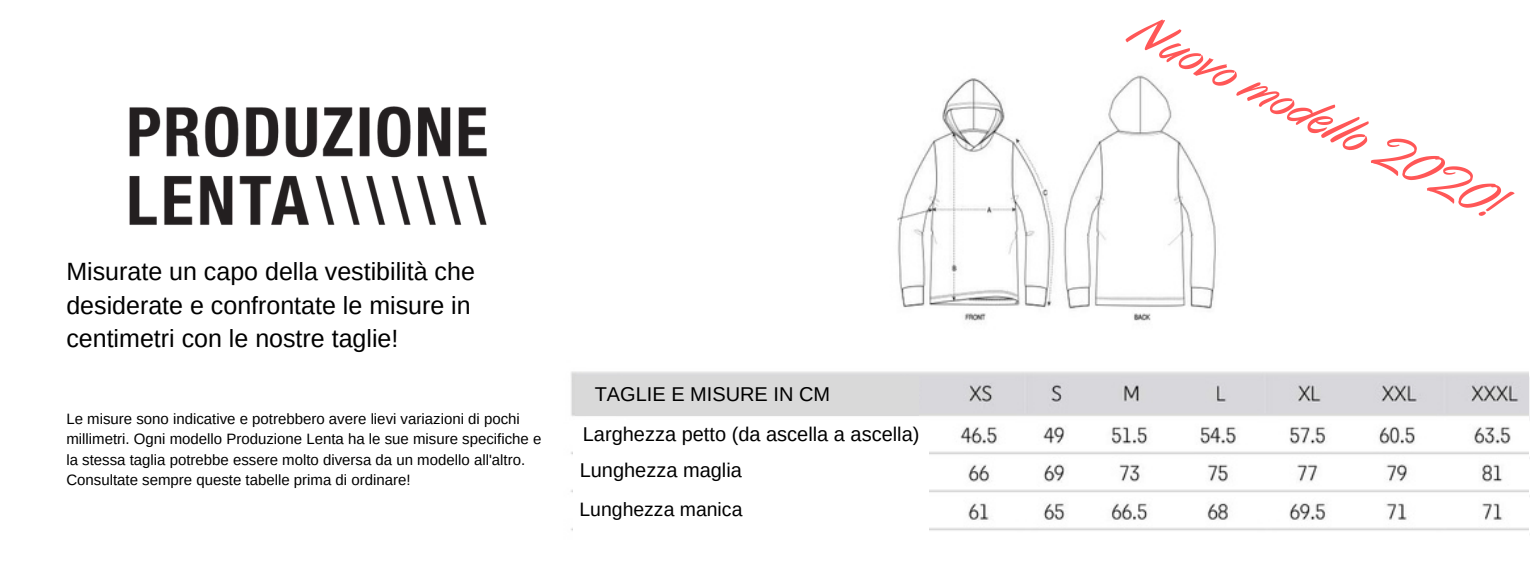
<style>
.page{position:relative;width:1538px;height:585px;background:#fff}
.page>*{position:absolute;margin:0;border:0;box-sizing:border-box;transform-origin:0 0}
.t1{font:italic 50.75px "Oregano";color:#ff5757}
.t2{font:25px/33.8px "Arimo";color:#000}
.t3{font:20px/36.2px "Arimo";color:#000}
.t4{font:19.5px "Arimo";color:#000}
.t5{font:15px/20.5px "Arimo";color:#000}
</style>
<div class="page">
<img style="left:129px;top:106px;width:358px;height:119px">
<img style="left:570px;top:75px;width:958px;height:456px">
<div style="left:574px;top:421px;width:355px;height:132px;background:#fff"></div>
<div style="left:575px;top:377px;width:343px;height:39px;background:#d9d9d9"></div>
<svg style="left:570px;top:75px;width:140px;height:75px"></svg>
<svg style="left:710px;top:75px;width:190px;height:287px"></svg>
<h2 class="t2" style="left:66px;top:254px;width:410px">Misurate un capo della vestibilità che desiderate e confrontate le misure in centimetri con le nostre taglie!</h2>
<p class="t5" style="left:66px;top:408px;width:476px">Le misure sono indicative e potrebbero avere lievi variazioni di pochi millimetri. Ogni modello Produzione Lenta ha le sue misure specifiche e la stessa taglia potrebbe essere molto diversa da un modello all'altro.<br>Consultate sempre queste tabelle prima di ordinare!</p>
<h3 class="t3" style="left:595px;top:376px;width:237px">TAGLIE E MISURE IN CM</h3>
<h3 class="t3" style="left:580px;top:416px;width:341px">Larghezza petto (da ascella a ascella)<br>Lunghezza maglia</h3>
<p class="t4" style="left:579px;top:498px;width:164px">Lunghezza manica</p>
<h1 class="t1" style="left:1150px;top:0;width:405px;rotate:26deg">Nuovo model o 2020!</h1>
</div>
